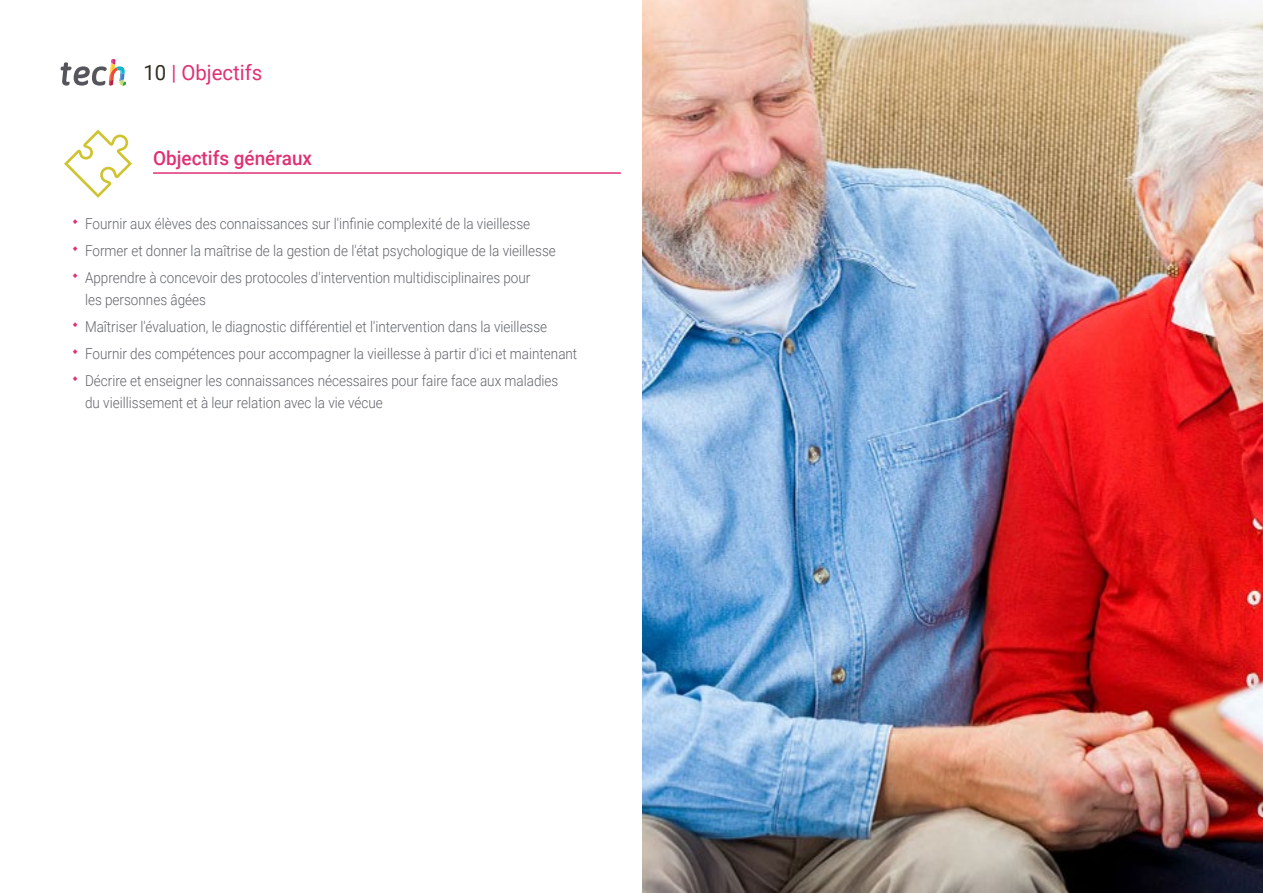
<style>
.page{position:relative;width:1263px;height:893px;background:#fff}
.page>*{position:absolute;margin:0;border:0;box-sizing:border-box;transform-origin:0 0}
.t1{font:21px "Roboto";color:#df3174}
.t2{font:500 19.5px "Roboto";color:#df3174}
.t3{font:300 15px/26.7px "Roboto";color:#61646a;scale:.9 1}
.s1{color:#312e20}
</style>
<div class="page">
<hr style="left:153px;top:173px;width:468px;height:1px;background:#df3174">
<svg style="left:64px;top:130px;width:68px;height:68px"></svg>
<img style="left:642px;top:0;width:621px;height:893px">
<svg style="left:61px;top:59px;width:65px;height:27px"></svg>
<h1 class="t1" style="left:144px;top:57px;width:120px"><span class="s1">10</span> | Objectifs</h1>
<h2 class="t2" style="left:153px;top:144px;width:160px">Objectifs généraux</h2>
<p class="t3" style="left:85px;top:210px;width:525px">Fournir aux élèves des connaissances sur l'infinie complexité de la vieillesse<br>Former et donner la maîtrise de la gestion de l'état psychologique de la vieillesse<br>Apprendre à concevoir des protocoles d'intervention multidisciplinaires pour</p>
<p class="t3" style="left:85px;top:286px;width:548px">les personnes âgées<br>Maîtriser l'évaluation, le diagnostic différentiel et l'intervention dans la vieillesse Fournir des compétences pour accompagner la vieillesse à partir d'ici et maintenant Décrire et enseigner les connaissances nécessaires pour faire face aux maladies</p>
<p class="t3" style="left:85px;top:389px;width:332px">du vieillissement et à leur relation avec la vie vécue</p>
</div>
